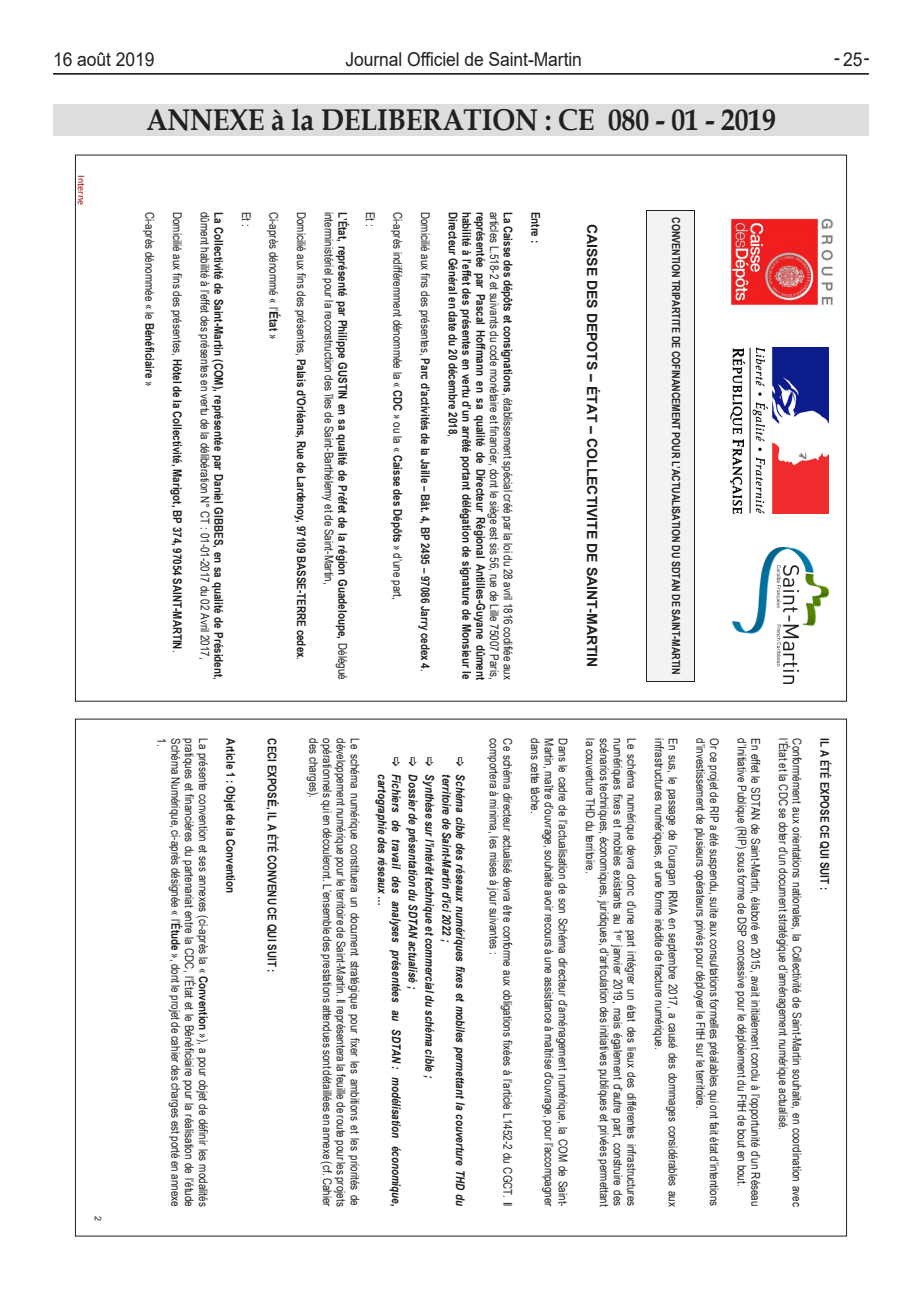
<style>
.page{position:relative;width:922px;height:1294px;background:#fff}
.page>*{position:absolute;margin:0;border:0;box-sizing:border-box;transform-origin:0 0}
.JO_En_têtes{font:700 30px "Book Antiqua";letter-spacing:-.005em;color:#231f20;scale:.92 1}
.t1{font:19.12px "Arial";letter-spacing:-.005em;color:#231f20;scale:.92 1}
.t2{font:700 14px "Arial";letter-spacing:-.005em;color:#231f20}
.t3{font:12px/13.8px "Arial Narrow";color:#231f20}
.t4{font:700 12px/13.8px "Arial Narrow";color:#231f20;text-align:justify}
.t5{font:italic 700 12px/16.8px "Arial Narrow";color:#231f20}
.t6{font:700 12px "Arial Narrow";color:#212529}
.t7{font:700 11px "Arial Narrow";letter-spacing:-.005em;color:#231f20}
.t8{font:10px "Calibri";color:#a80000}
.t9{font:9px "Arial";color:#231f20}
.s1{font-weight:700}
.s2{font-weight:400}
.s3{font-family:"Arial";font-weight:700}
.s4{font-weight:400;color:#231f20}
.s5{font-family:"Arial"}
</style>
<div class="page">
<hr style="left:53px;top:73px;width:815px;height:1px;background:#231f20">
<div style="left:53px;top:104px;width:815px;height:31px;background:#dcdddf"></div>
<div style="left:646px;top:210px;width:48px;height:471px;background:#f2f3f4"></div>
<hr style="left:694px;top:210px;width:1px;height:471px;background:#231f20">
<hr style="left:646px;top:210px;width:1px;height:471px;background:#231f20">
<hr style="left:646px;top:210px;width:48px;height:1px;background:#231f20">
<hr style="left:646px;top:681px;width:48px;height:1px;background:#231f20">
<img style="left:730px;top:218px;width:103px;height:88px">
<img style="left:730px;top:347px;width:98px;height:166px">
<img style="left:732px;top:547px;width:96px;height:137px">
<h2 class="t1" style="left:53px;top:46px;width:112px">16 août 2019</h2>
<h2 class="t1" style="left:345px;top:46px;width:258px">Journal Officiel de Saint-Martin</h2>
<h2 class="t1" style="left:833px;top:44px;width:40px">- -</h2>
<h2 class="t1" style="left:842px;top:46px;width:23px">25</h2>
<p class="t8" style="left:88px;top:175px;width:31px;rotate:90deg">Interne</p>
<p class="t9" style="left:104px;top:1215px;width:7px;rotate:90deg">2</p>
<p class="JO_En_têtes" style="left:146px;top:99px;width:686px">ANNEXE à la DELIBERATION : CE 080 - 01 - 2019</p>
<p class="t3" style="left:157px;top:212px;width:176px;rotate:90deg">Ci-après dénommée « le <span class="s1">Bénéficiaire</span> »</p>
<p class="t4" style="left:185px;top:212px;width:442px;rotate:90deg"><span class="s2">Domicilié aux fins des présentes,</span> Hôtel de la Collectivité, Marigot, BP 374, 97054 SAINT-MARTIN<span class="s2">.</span></p>
<p class="t3" style="left:226px;top:212px;width:469px;rotate:90deg"><span class="s1">La Collectivité de Saint-Martin (COM), représentée par Daniel GIBBES, en sa qualité de Président</span>, dûment habilité à l’effet des présentes en vertu de la délibération N° CT : 01-01-2017 du 02 Avril 2017,</p>
<p class="t3" style="left:253px;top:212px;width:16px;rotate:90deg">Et :</p>
<p class="t3" style="left:281px;top:212px;width:129px;rotate:90deg">Ci-après dénommé « l’<span class="s3">É</span><span class="s1">tat</span> »</p>
<p class="t4" style="left:309px;top:212px;width:450px;rotate:90deg"><span class="s2">Domicilié aux fins des présentes,</span> Palais d’Orléans, Rue de Lardenoy, 97109 BASSE-TERRE cedex<span class="s2">.</span></p>
<p class="t3" style="left:350px;top:212px;width:469px;rotate:90deg"><span class="s1">L’État, représenté par Philippe GUSTIN en sa qualité de Préfet de la région Guadeloupe,</span> Délégué interministériel pour la reconstruction des îles de Saint-Barthélemy et de Saint-Martin,</p>
<p class="t3" style="left:377px;top:212px;width:16px;rotate:90deg">Et :</p>
<p class="t3" style="left:405px;top:212px;width:389px;rotate:90deg">Ci-après indifféremment dénommée la « <span class="s1">CDC</span> » ou la « <span class="s1">Caisse des Dépôts</span> » d’une part,</p>
<p class="t6" style="left:434px;top:212px;width:461px;rotate:90deg"><span class="s4">Domicilié aux fins des présentes,</span> Parc d’activités de la Jaille – Bât. 4, BP 2495 – 97086 Jarry cedex 4<span class="s2">.</span></p>
<p class="t4" style="left:515px;top:212px;width:470px;rotate:90deg">La Caisse des dépôts et consignations<span class="s2">, établissement spécial créé par la loi du 28 avril 1816 codifiée aux articles L.518-2 et suivants du code monétaire et financier, dont le siège est sis 56, rue de Lille 75007 Paris, </span>représentée par Pascal Hoffmann en sa qualité de Directeur Régional Antilles-Guyane dûment habilité à l’effet des présentes en vertu d’un arrêté portant délégation de signature de Monsieur le Directeur Général en date du 20 décembre 2018<span class="s2">,</span></p>
<p class="t4" style="left:543px;top:212px;width:33px;rotate:90deg">Entre :</p>
<p class="t2" style="left:601px;top:224px;width:445px;rotate:90deg">CAISSE DES DEPOTS – ÉTAT – COLLECTIVITE DE SAINT-MARTIN</p>
<p class="t7" style="left:684px;top:217px;width:459px;rotate:90deg">CONVENTION TRIPARTITE DE COFINANCEMENT POUR L’ACTUALISATION DU SDTAN DE SAINT-MARTIN</p>
<p class="t3" style="left:210px;top:738px;width:469px;text-align:justify;rotate:90deg">La présente convention et ses annexes (ci-après la « <span class="s1">Convention</span> »), a pour objet de définir les modalités pratiques et financières du partenariat entre la CDC, l’État et le Bénéficiaire pour la réalisation de l’étude Schéma Numérique, ci-après désignée « l’<span class="s1">Étude</span> », dont le projet de cahier des charges est porté en annexe 1.</p>
<p class="t4" style="left:238px;top:738px;width:156px;rotate:90deg">Article 1 : Objet de la Convention</p>
<p class="t4" style="left:279px;top:738px;width:236px;rotate:90deg">CECI EXPOS<span class="s5">É</span>, IL A ÉTÉ CONVENU CE QUI SUIT :</p>
<p class="t3" style="left:334px;top:738px;width:469px;rotate:90deg">opérationnels qui en découleront. L’ensemble des prestations attendues sont détaillées en annexe (cf. Cahier des charges).</p>
<p class="t3" style="left:348px;top:738px;width:469px;rotate:90deg">développement numérique pour le territoire de Saint-Martin. Il représentera la feuille de route pour les projets</p>
<p class="t3" style="left:362px;top:738px;width:469px;rotate:90deg">Le schéma numérique constituera un document stratégique pour fixer les ambitions et les priorités de</p>
<p class="t5" style="left:438px;top:774px;width:433px;rotate:90deg">Synthèse sur l’intérêt technique et commercial du schéma cible ;<br>Dossier de présentation du SDTAN actualisé ;<br>Fichiers de travail des analyses présentées au SDTAN : modélisation économique,</p>
<p class="t5" style="left:391px;top:774px;width:133px;rotate:90deg">cartographie des réseaux …</p>
<p class="t5" style="left:455px;top:774px;width:169px;rotate:90deg">territoire de Saint-Martin d’ici 2022 ;</p>
<p class="t5" style="left:469px;top:774px;width:433px;rotate:90deg">Schéma cible des réseaux numériques fixes et mobiles permettant la couverture THD du</p>
<p class="t3" style="left:515px;top:738px;width:470px;rotate:90deg">Ce schéma directeur actualisé devra être conforme aux obligations fixées à l’article L1452-2 du CGCT. Il comportera à minima, les mises à jour suivantes :</p>
<p class="t3" style="left:639px;top:738px;width:469px;text-align:justify;rotate:90deg">Le schéma numérique devra donc d’une part intégrer un état des lieux des différentes infrastructures numériques fixes et mobiles existants au 1<sup>er</sup> janvier 2019, mais également d’autre part, construire des scénarios techniques, économiques, juridiques, d’articulation des initiatives publiques et privées permettant</p>
<p class="t3" style="left:556px;top:738px;width:469px;rotate:90deg">Martin, maître d’ouvrage, souhaite avoir recours à une assistance à maîtrise d’ouvrage, pour l’accompagner dans cette tâche.</p>
<p class="t3" style="left:570px;top:738px;width:470px;rotate:90deg">Dans le cadre de l’actualisation de son Schéma directeur d’aménagement numérique, la COM de Saint-</p>
<p class="t3" style="left:597px;top:738px;width:136px;rotate:90deg">la couverture THD du territoire.</p>
<p class="t3" style="left:680px;top:738px;width:469px;rotate:90deg">En sus, le passage de l’ouragan IRMA en septembre 2017, a causé des dommages considérables aux infrastructures numériques, et une forme inédite de fracture numérique.</p>
<p class="t3" style="left:707px;top:738px;width:371px;rotate:90deg">d’investissement de plusieurs opérateurs privés pour déployer le FttH sur le territoire.</p>
<p class="t3" style="left:721px;top:738px;width:469px;rotate:90deg">Or ce projet de RIP a été suspendu, suite aux consultations formelles préalables qui ont fait état d’intentions</p>
<p class="t3" style="left:749px;top:738px;width:449px;rotate:90deg">d’Initiative Publique (RIP) sous forme de DSP concessive pour le déploiement du FttH de bout en bout.</p>
<p class="t3" style="left:763px;top:738px;width:469px;rotate:90deg">En effet le SDTAN de Saint-Martin, élaboré en 2015, avait initialement conclu à l’opportunité d’un Réseau</p>
<p class="t3" style="left:804px;top:738px;width:469px;rotate:90deg">Conformément aux orientations nationales, la Collectivité de Saint-Martin souhaite, en coordination avec l’État et la CDC se doter d’un document stratégique d’aménagement numérique actualisé.</p>
<p class="t4" style="left:832px;top:738px;width:153px;rotate:90deg">IL A ÉTÉ EXPOSE CE QUI SUIT :</p>
</div>
